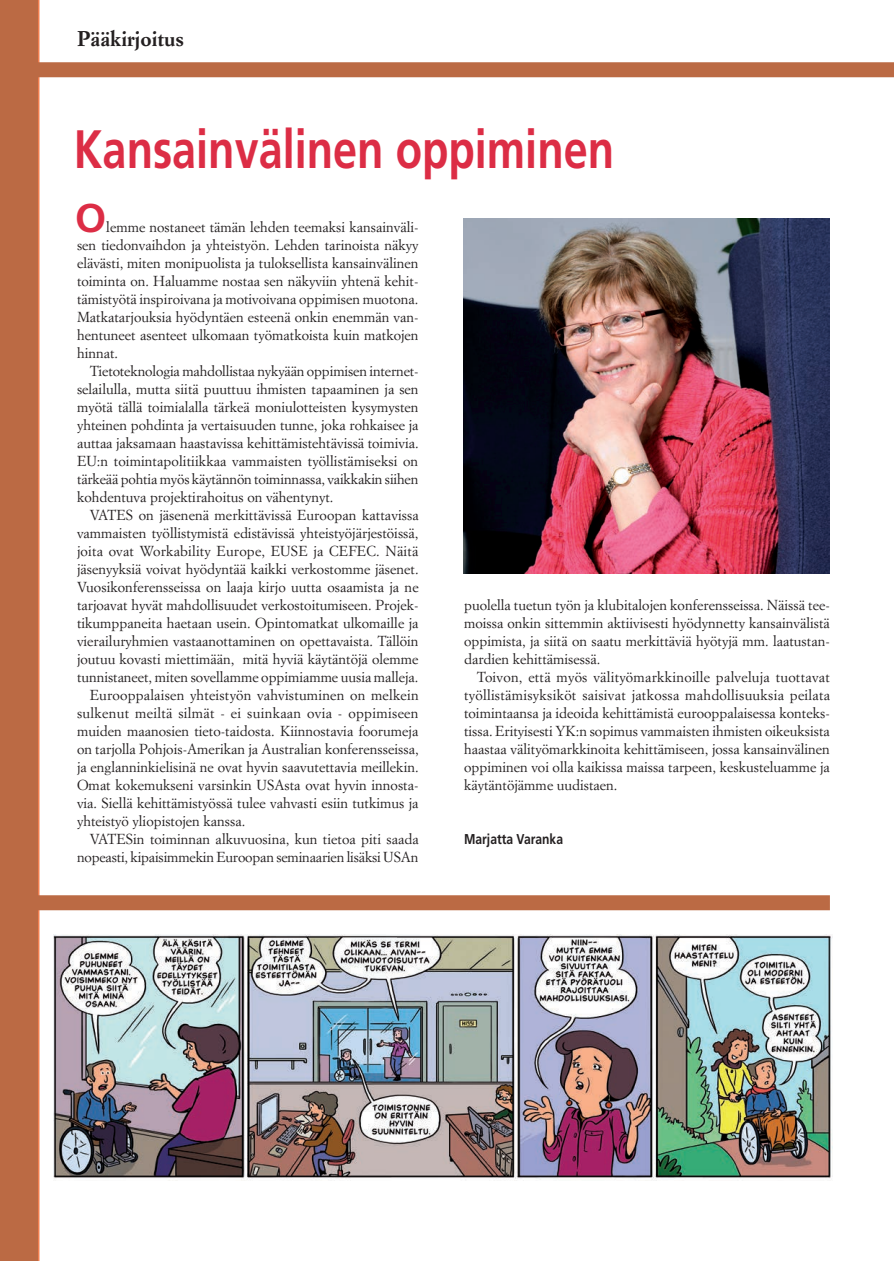
<style>
.page{position:relative;width:894px;height:1261px;background:#fff}
.page>*{position:absolute;margin:0;border:0;box-sizing:border-box;transform-origin:0 0}
.t1{font:700 54px "Frutiger LT Std";color:#dc2d45;scale:.8 1}
.t2{font:700 40.05px "Frutiger LT Std";color:#dc2d45}
.t3{font:700 21px "Simoncini Garamond Std";color:#231f20}
.t4{font:14.25px/18px "Simoncini Garamond Std";color:#231f20;text-align:justify}
.t5{font:14.25px "Simoncini Garamond Std";letter-spacing:.02em;color:#231f20}
.t6{font:700 14.25px "Frutiger LT Std";color:#231f20;scale:.85 1}
</style>
<div class="page">
<img style="left:53px;top:935px;width:779px;height:245px">
<div style="left:0;top:0;width:39px;height:1261px;background:#bb6a44"></div>
<div style="left:26px;top:62px;width:868px;height:15px;background:#bb6a44"></div>
<div style="left:26px;top:895px;width:804px;height:15px;background:#bb6a44"></div>
<img style="left:463px;top:218px;width:367px;height:355px">
<h3 class="t3" style="left:77px;top:26px;width:108px">Pääkirjoitus</h3>
<h1 class="t1" style="left:74px;top:118px;width:677px">Kansainvälinen oppiminen</h1>
<h2 class="t2" style="left:75px;top:195px;width:33px">O</h2>
<p class="t4" style="left:77px;top:218px;width:343px;text-indent:29px">lemme nostaneet tämän lehden teemaksi kansainväli&shy;sen tiedonvaihdon ja yhteistyön. Lehden tarinoista näkyy elävästi, miten monipuolista ja tuloksellista kansainvälinen toiminta on. Haluamme nostaa sen näkyviin yhtenä kehit&shy;tämistyötä inspiroivana ja motivoivana oppimisen muotona.<br>Matkatarjouksia hyödyntäen esteenä onkin enemmän van&shy;hentuneet asenteet ulkomaan työmatkoista kuin matkojen hinnat.</p>
<p class="t4" style="left:77px;top:362px;width:343px;text-indent:13px">Tietoteknologia mahdollistaa nykyään oppimisen internet&shy;selailulla, mutta siitä puuttuu ihmisten tapaaminen ja sen myötä tällä toimialalla tärkeä moniulotteisten kysymysten yhteinen pohdinta ja vertaisuuden tunne, joka rohkaisee ja auttaa jaksamaan haastavissa kehittämistehtävissä toimivia.<br>EU:n toimintapolitiikkaa vammaisten työllistämiseksi on tärkeää pohtia myös käytännön toiminnassa, vaikkakin siihen kohdentuva projektirahoitus on vähentynyt.</p>
<p class="t4" style="left:90px;top:506px;width:330px">VATES on jäsenenä merkittävissä Euroopan kattavissa</p>
<p class="t4" style="left:77px;top:524px;width:343px">vammaisten työllistymistä edistävissä yhteistyöjärjestöissä,</p>
<p class="t4" style="left:77px;top:542px;width:343px">joita ovat Workability Europe, EUSE ja CEFEC. Näitä</p>
<p class="t4" style="left:77px;top:560px;width:343px">jäsenyyksiä voivat hyödyntää kaikki verkostomme jäsenet.</p>
<p class="t4" style="left:77px;top:578px;width:343px">Vuosikonferensseissa on laaja kirjo uutta osaamista ja ne</p>
<p class="t4" style="left:77px;top:596px;width:343px">tarjoavat hyvät mahdollisuudet verkostoitumiseen. Projek-</p>
<p class="t4" style="left:77px;top:614px;width:343px">tikumppaneita haetaan usein. Opintomatkat ulkomaille ja</p>
<p class="t4" style="left:77px;top:632px;width:343px">vierailuryhmien vastaanottaminen on opettavaista. Tällöin</p>
<p class="t4" style="left:77px;top:650px;width:343px">joutuu kovasti miettimään, mitä hyviä käytäntöjä olemme</p>
<p class="t4" style="left:77px;top:668px;width:343px">tunnistaneet, miten sovellamme oppimiamme uusia malleja.</p>
<p class="t4" style="left:90px;top:686px;width:330px">Eurooppalaisen yhteistyön vahvistuminen on melkein</p>
<p class="t5" style="left:77px;top:704px;width:343px">sulkenut meiltä silmät - ei suinkaan ovia - oppimiseen</p>
<p class="t4" style="left:77px;top:722px;width:343px">muiden maanosien tieto-taidosta. Kiinnostavia foorumeja</p>
<p class="t4" style="left:77px;top:740px;width:343px">on tarjolla Pohjois-Amerikan ja Australian konferensseissa,</p>
<p class="t4" style="left:77px;top:758px;width:343px">ja englanninkielisinä ne ovat hyvin saavutettavia meillekin.</p>
<p class="t4" style="left:77px;top:776px;width:343px">Omat kokemukseni varsinkin USAsta ovat hyvin innosta-</p>
<p class="t4" style="left:77px;top:794px;width:343px">via. Siellä kehittämistyössä tulee vahvasti esiin tutkimus ja</p>
<p class="t4" style="left:77px;top:812px;width:170px">yhteistyö yliopistojen kanssa.</p>
<p class="t4" style="left:90px;top:830px;width:330px">VATESin toiminnan alkuvuosina, kun tietoa piti saada</p>
<p class="t4" style="left:77px;top:848px;width:343px">nopeasti, kipaisimmekin Euroopan seminaarien lisäksi USAn</p>
<p class="t4" style="left:464px;top:596px;width:367px">puolella tuetun työn ja klubitalojen konferensseissa. Näissä tee&shy;moissa onkin sittemmin aktiivisesti hyödynnetty kansainvälistä oppimista, ja siitä on saatu merkittäviä hyötyjä mm. laatustan&shy;dardien kehittämisessä.</p>
<p class="t4" style="left:464px;top:668px;width:367px;text-indent:13px">Toivon, että myös välityömarkkinoille palveluja tuottavat työllistämisyksiköt saisivat jatkossa mahdollisuuksia peilata toimintaansa ja ideoida kehittämistä eurooppalaisessa konteks&shy;tissa. Erityisesti YK:n sopimus vammaisten ihmisten oikeuksista haastaa välityömarkkinoita kehittämiseen, jossa kansainvälinen oppiminen voi olla kaikissa maissa tarpeen, keskusteluamme ja käytäntöjämme uudistaen.</p>
<p class="t6" style="left:464px;top:831px;width:118px">Marjatta Varanka</p>
</div>
